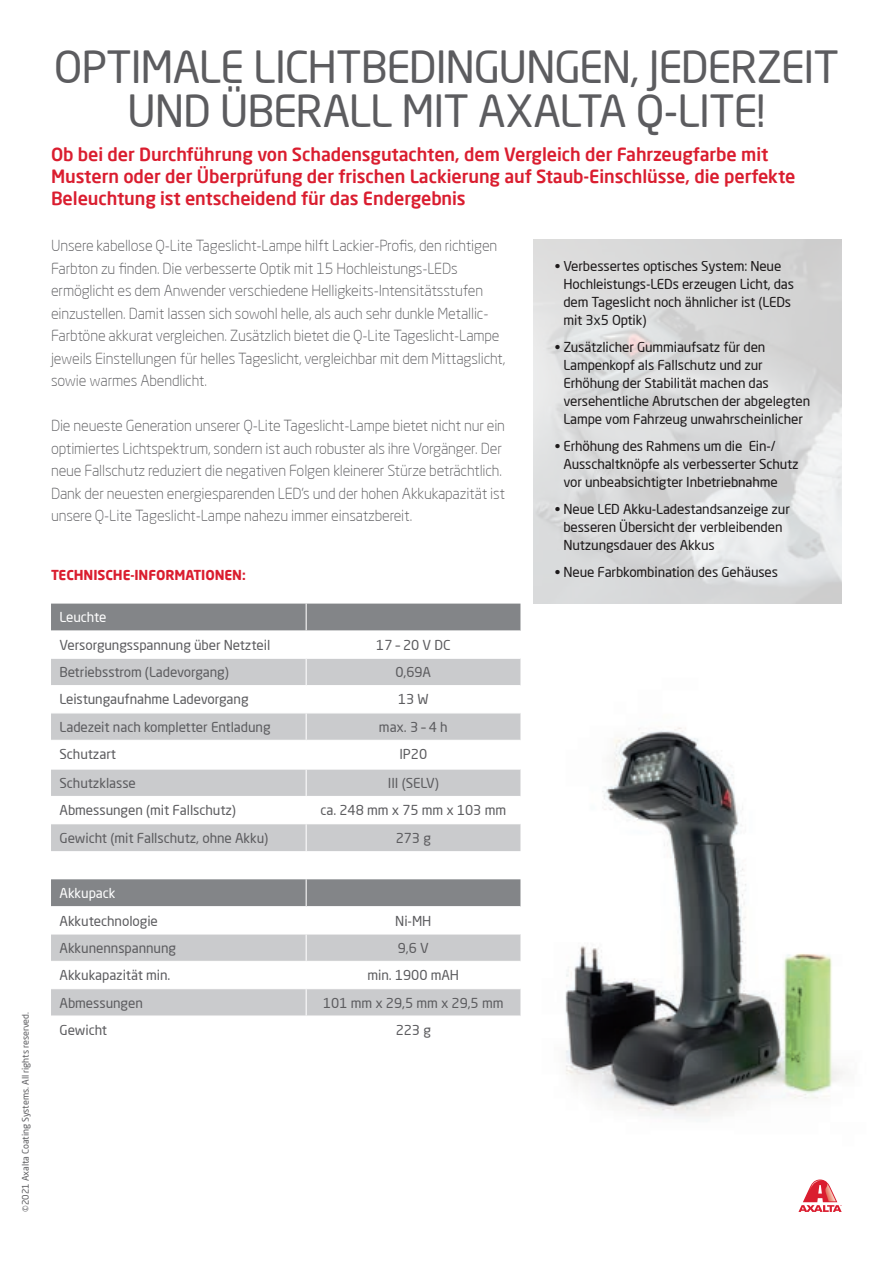
<style>
.page{position:relative;width:893px;height:1263px;background:#fff}
.page>*{position:absolute;margin:0;border:0;box-sizing:border-box;transform-origin:0 0}
.t1{font:43.5px/43.5px "Neo Sans Pro";letter-spacing:-.03em;color:#5c5c5f;text-align:center}
.t2{font:500 18px/21.8px "Neo Sans Pro";letter-spacing:-.005em;color:#da1d2f}
.t3{font:300 15px/22.5px "Neo Sans Pro";letter-spacing:-.01em;color:#5c5c5f}
.t4{font:13.5px/18px "Neo Sans Pro";letter-spacing:-.01em;color:#231f20}
.t5{font:13.5px "Neo Sans Pro";letter-spacing:-.005em;color:#5c5c5f}
.t6{font:700 13.5px "Neo Sans Pro";letter-spacing:-.005em;color:#da1d2f}
.t7{font:13.5px "Neo Sans Pro";letter-spacing:-.005em;color:#fff}
.t8{font:9px "Neo Sans Pro";letter-spacing:-.005em;color:#5c5c5f}
</style>
<div class="page">
<svg style="left:798px;top:1179px;width:44px;height:33px"></svg>
<img style="left:520px;top:618px;width:325px;height:499px">
<svg style="left:51px;top:604px;width:469px;height:247px"></svg>
<svg style="left:51px;top:879px;width:469px;height:137px"></svg>
<p class="t8" style="left:20px;top:1212px;width:201px;rotate:-90deg">©2021 Axalta Coating Systems. All rights reserved.</p>
<h1 class="t1" style="left:54px;top:45px;width:787px">OPTIMALE LICHTBEDINGUNGEN, JEDERZEIT<br>UND ÜBERALL MIT AXALTA Q-LITE!</h1>
<p class="t2" style="left:51px;top:143px;width:746px">Ob bei der Durchführung von Schadensgutachten, dem Vergleich der Fahrzeugfarbe mit<br>Mustern oder der Überprüfung der frischen Lackierung auf Staub-Einschlüsse, die perfekte<br>Beleuchtung ist entscheidend für das Endergebnis</p>
<p class="t3" style="left:51px;top:234px;width:456px">Unsere kabellose Q-Lite Tageslicht-Lampe hilft Lackier-Profis, den richtigen Farbton zu finden. Die verbesserte Optik mit 15 Hochleistungs-LEDs ermöglicht es dem Anwender verschiedene Helligkeits-Intensitätsstufen einzustellen. Damit lassen sich sowohl helle, als auch sehr dunkle Metallic-Farbtöne akkurat vergleichen. Zusätzlich bietet die Q-Lite Tageslicht-Lampe jeweils Einstellungen für helles Tageslicht, vergleichbar mit dem Mittagslicht, sowie warmes Abendlicht.</p>
<p class="t3" style="left:51px;top:414px;width:456px">Die neueste Generation unserer Q-Lite Tageslicht-Lampe bietet nicht nur ein optimiertes Lichtspektrum, sondern ist auch robuster als ihre Vorgänger. Der neue Fallschutz reduziert die negativen Folgen kleinerer Stürze beträchtlich.<br>Dank der neuesten energiesparenden LED’s und der hohen Akkukapazität ist unsere Q-Lite Tageslicht-Lampe nahezu immer einsatzbereit.</p>
<p class="t6" style="left:51px;top:566px;width:196px">TECHNISCHE-INFORMATIONEN:</p>
<p class="t7" style="left:60px;top:609px;width:49px">Leuchte</p>
<p class="t5" style="left:60px;top:636px;width:212px">Versorgungsspannung über Netzteil</p>
<p class="t5" style="left:376px;top:636px;width:76px">17 – 20 V DC</p>
<p class="t5" style="left:60px;top:664px;width:171px">Betriebsstrom (Ladevorgang)</p>
<p class="t5" style="left:395px;top:664px;width:37px">0,69A</p>
<p class="t5" style="left:60px;top:691px;width:191px">Leistungaufnahme Ladevorgang</p>
<p class="t5" style="left:398px;top:691px;width:32px">13 W</p>
<p class="t5" style="left:60px;top:718px;width:213px">Ladezeit nach kompletter Entladung</p>
<p class="t5" style="left:379px;top:718px;width:70px">max. 3 – 4 h</p>
<p class="t5" style="left:60px;top:746px;width:58px">Schutzart</p>
<p class="t5" style="left:399px;top:746px;width:29px">IP20</p>
<p class="t5" style="left:60px;top:775px;width:78px">Schutzklasse</p>
<p class="t5" style="left:388px;top:775px;width:53px">III (SELV)</p>
<p class="t5" style="left:60px;top:802px;width:178px">Abmessungen (mit Fallschutz)</p>
<p class="t5" style="left:320px;top:802px;width:187px">ca. 248 mm x 75 mm x 103 mm</p>
<p class="t5" style="left:60px;top:829px;width:210px">Gewicht (mit Fallschutz, ohne Akku)</p>
<p class="t5" style="left:396px;top:829px;width:37px">273 g</p>
<p class="t7" style="left:60px;top:885px;width:58px">Akkupack</p>
<p class="t5" style="left:60px;top:912px;width:100px">Akkutechnologie</p>
<p class="t5" style="left:395px;top:912px;width:38px">Ni-MH</p>
<p class="t5" style="left:60px;top:940px;width:118px">Akkunennspannung</p>
<p class="t5" style="left:398px;top:940px;width:32px">9,6 V</p>
<p class="t5" style="left:60px;top:967px;width:112px">Akkukapazität min.</p>
<p class="t5" style="left:368px;top:967px;width:93px">min. 1900 mAH</p>
<p class="t5" style="left:60px;top:994px;width:85px">Abmessungen</p>
<p class="t5" style="left:323px;top:994px;width:182px">101 mm x 29,5 mm x 29,5 mm</p>
<p class="t5" style="left:60px;top:1022px;width:49px">Gewicht</p>
<p class="t5" style="left:396px;top:1022px;width:37px">223 g</p>
<p class="t4" style="left:563px;top:257px;width:232px;text-indent:-9px">• Verbessertes optisches System: Neue Hochleistungs-LEDs erzeugen Licht, das dem Tageslicht noch ähnlicher ist (LEDs mit 3x5 Optik)</p>
<p class="t4" style="left:563px;top:338px;width:248px;text-indent:-9px">• Zusätzlicher Gummiaufsatz für den Lampenkopf als Fallschutz und zur Erhöhung der Stabilität machen das versehentliche Abrutschen der abgelegten Lampe vom Fahrzeug unwahrscheinlicher</p>
<p class="t4" style="left:563px;top:437px;width:237px;text-indent:-9px">• Erhöhung des Rahmens um die Ein-/<br>Ausschaltknöpfe als verbesserter Schutz vor unbeabsichtigter Inbetriebnahme</p>
<p class="t4" style="left:563px;top:500px;width:228px;text-indent:-9px">• Neue LED Akku-Ladestandsanzeige zur besseren Übersicht der verbleibenden<br>Nutzungsdauer des Akkus</p>
<p class="t4" style="left:555px;top:563px;width:225px">• Neue Farbkombination des Gehäuses</p>
</div>
